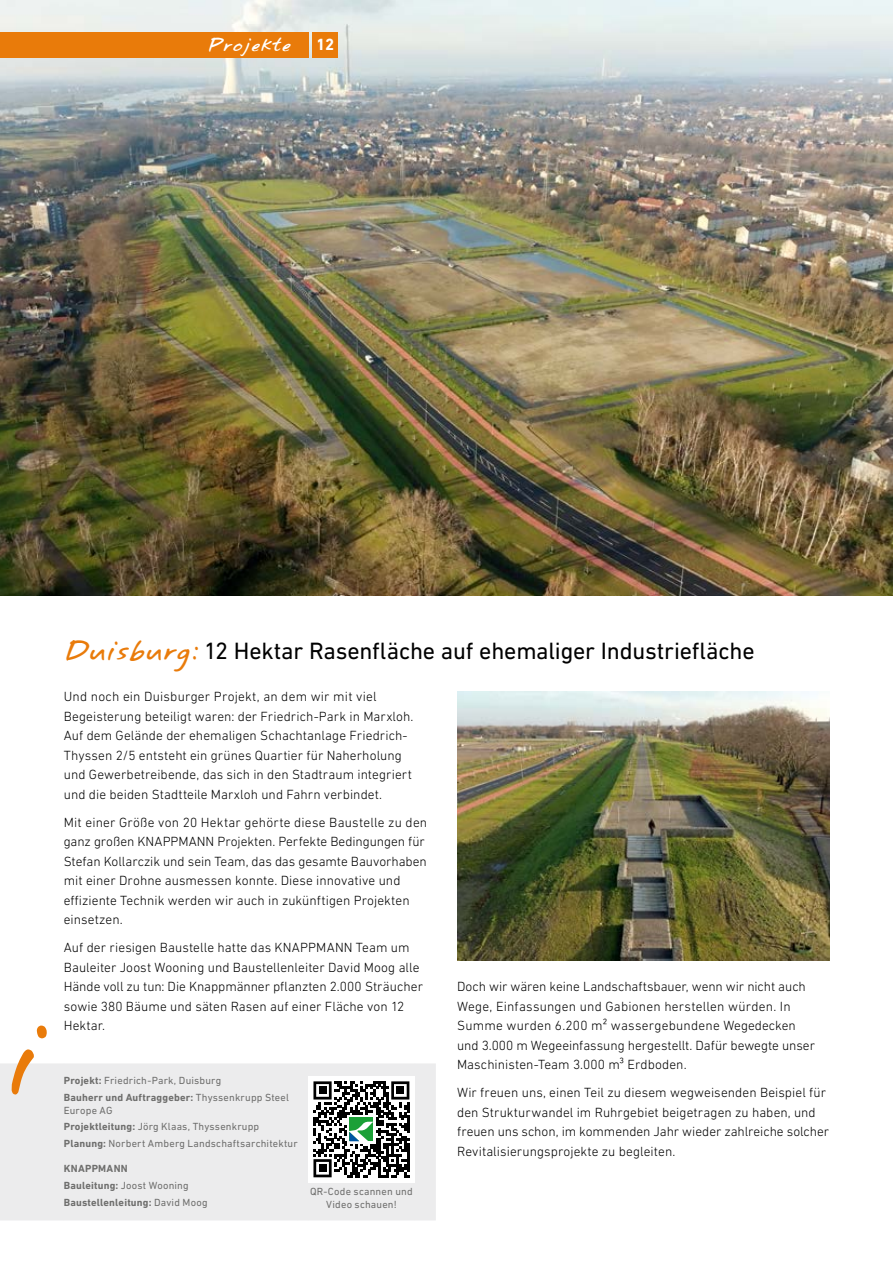
<style>
.page{position:relative;width:893px;height:1263px;background:#fff}
.page>*{position:absolute;margin:0;border:0;box-sizing:border-box;transform-origin:0 0}
.t1{font:24px "DIN Next LT Pro";letter-spacing:-.01em;color:#000}
.t2{font:16.5px "Annifont";letter-spacing:-.045em;color:#fff}
.t3{font:700 16.5px "DIN Next LT Pro";color:#fff}
.t4{font:300 13.5px/19.5px "DIN Next LT Pro";letter-spacing:.005em;color:#000}
.t5{font:10.5px/16.8px "DIN Next LT Pro";letter-spacing:.02em;color:#6f6f6e}
.t6{font:700 10.5px/16.8px "DIN Next LT Pro";letter-spacing:.02em;color:#6f6f6e}
.s1{font-family:"Annifont";color:#e97b0a}
.s2{font-weight:700}
.s3{font-weight:400}
</style>
<div class="page">
<div style="left:0;top:1063px;width:436px;height:157px;background:#ececed"></div>
<div style="left:308px;top:1076px;width:107px;height:106px;background:#fff"></div>
<svg style="left:313px;top:1081px;width:96px;height:96px"></svg>
<img style="left:457px;top:691px;width:372px;height:269px">
<img style="left:0;top:0;width:893px;height:595px">
<svg style="left:12px;top:1025px;width:35px;height:69px"></svg>
<div style="left:0;top:32px;width:308px;height:25px;background:#e97b0a"></div>
<div style="left:313px;top:32px;width:25px;height:25px;background:#e97b0a"></div>
<p class="t2" style="left:208px;top:31px;width:85px">Projekte</p>
<p class="t3" style="left:316px;top:35px;width:20px">12</p>
<h1 class="t1" style="left:64px;top:637px;width:692px"><span class="s1">Duisburg:</span> 12 Hektar Rasenfläche auf ehemaliger Industriefläche</h1>
<p class="t4" style="left:64px;top:687px;width:351px">Und noch ein Duisburger Projekt, an dem wir mit viel Begeisterung beteiligt waren: der Friedrich-Park in Marxloh.<br>Auf dem Gelände der ehemaligen Schachtanlage Friedrich-Thyssen 2/5 entsteht ein grünes Quartier für Naherholung und Gewerbetreibende, das sich in den Stadtraum integriert und die beiden Stadtteile Marxloh und Fahrn verbindet.</p>
<p class="t4" style="left:64px;top:812px;width:365px">Mit einer Größe von 20 Hektar gehörte diese Baustelle zu den ganz großen KNAPPMANN Projekten. Perfekte Bedingungen für Stefan Kollarczik und sein Team, das das gesamte Bauvorhaben mit einer Drohne ausmessen konnte. Diese innovative und effiziente Technik werden wir auch in zukünftigen Projekten einsetzen.</p>
<p class="t4" style="left:64px;top:938px;width:361px">Auf der riesigen Baustelle hatte das KNAPPMANN Team um Bauleiter Joost Wooning und Baustellenleiter David Moog alle Hände voll zu tun: Die Knappmänner pflanzten 2.000 Sträucher sowie 380 Bäume und säten Rasen auf einer Fläche von 12<br>Hektar.</p>
<p class="t4" style="left:457px;top:977px;width:359px">Doch wir wären keine Landschaftsbauer, wenn wir nicht auch Wege, Einfassungen und Gabionen herstellen würden. In Summe wurden 6.200 m² wassergebundene Wegedecken und 3.000 m Wegeeinfassung hergestellt. Dafür bewegte unser Maschinisten-Team 3.000 m³ Erdboden.</p>
<p class="t4" style="left:457px;top:1083px;width:374px">Wir freuen uns, einen Teil zu diesem wegweisenden Beispiel für den Strukturwandel im Ruhrgebiet beigetragen zu haben, und freuen uns schon, im kommenden Jahr wieder zahlreiche solcher Revitalisierungsprojekte zu begleiten.</p>
<p class="t5" style="left:64px;top:1072px;width:227px"><span class="s2">Projekt:</span> Friedrich-Park, Duisburg<br><span class="s2">Bauherr und Auftraggeber:</span> Thyssenkrupp Steel</p>
<p class="t5" style="left:64px;top:1101px;width:235px">Europe AG<br><span class="s2">Projektleitung:</span> Jörg Klaas, Thyssenkrupp<br><span class="s2">Planung:</span> Norbert Amberg Landschaftsarchitektur</p>
<p class="t6" style="left:64px;top:1160px;width:145px">KNAPPMANN<br>Bauleitung: <span class="s3">Joost Wooning<br></span>Baustellenleitung: <span class="s3">David Moog</span></p>
<p class="t5" style="left:310px;top:1185px;width:104px;line-height:12.6px;text-align:center">QR-Code scannen und<br>Video schauen!</p>
</div>
